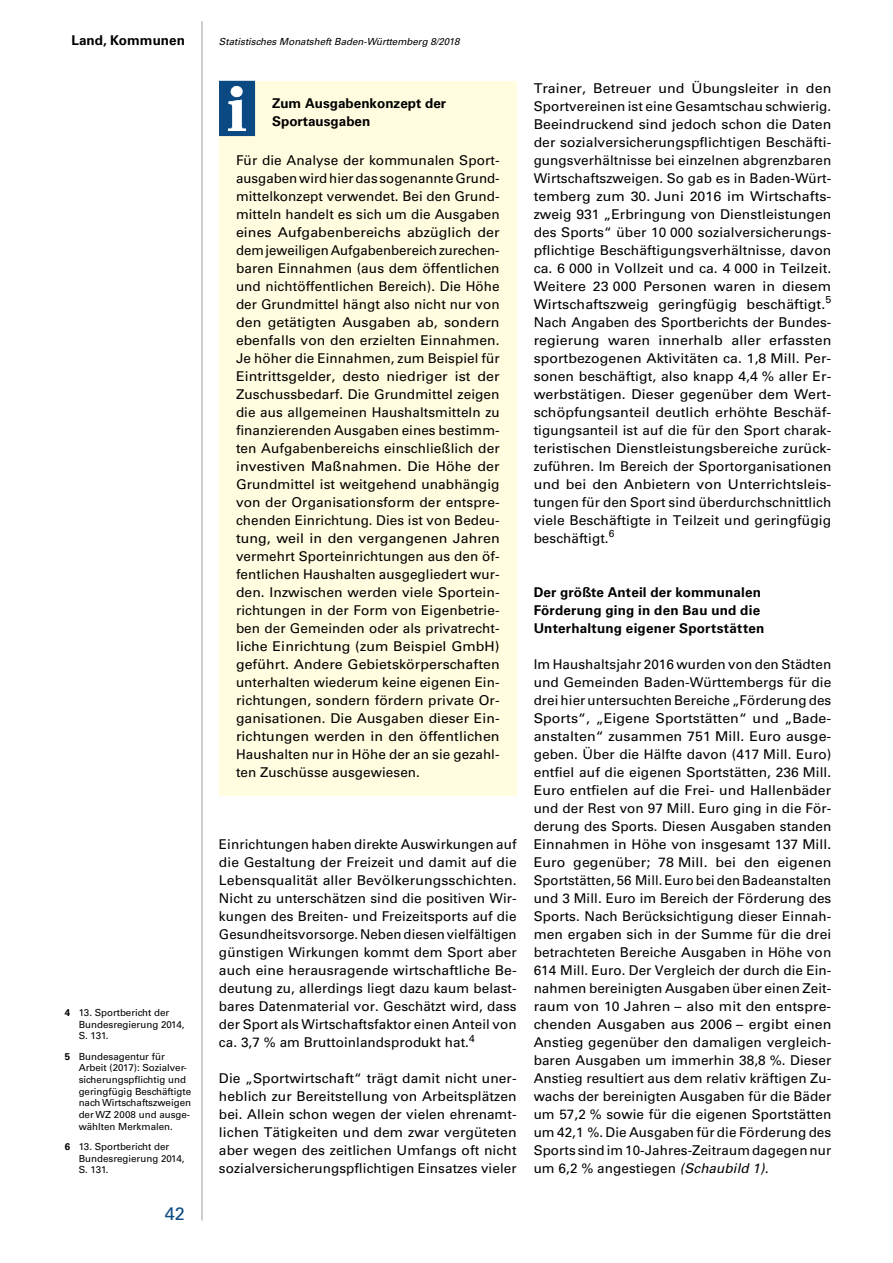
<style>
.page{position:relative;width:893px;height:1263px;background:#fff}
.page>*{position:absolute;margin:0;border:0;box-sizing:border-box;transform-origin:0 0}
.t1{font:18px "Univers";color:#0b4982}
.t2{font:13.5px/18px "Univers";letter-spacing:.005em;color:#000;text-align:justify}
.t3{font:13.5px/18px "Univers";letter-spacing:.005em;color:#000;text-align:justify;scale:1.05 1}
.t4{font:700 13.5px/18px "Univers";letter-spacing:.01em;color:#000}
.t5{font:9.75px/11.7px "Univers";color:#000}
.t6{font:italic 9.75px "Univers";color:#000}
.s1{font-weight:700}
.s2{font-style:italic}
</style>
<div class="page">
<hr style="left:202px;top:21px;width:1px;height:1199px;background:#9d9d9c">
<div style="left:219px;top:81px;width:298px;height:714px;background:#fffcdf"></div>
<div style="left:219px;top:81px;width:36px;height:55px;background:#0b4982"></div>
<img style="left:229px;top:86px;width:17px;height:44px">
<p class="t4" style="left:71px;top:31px;width:115px">Land, Kommunen</p>
<p class="t6" style="left:219px;top:35px;width:242px">Statistisches Monatsheft Baden-Württemberg 8/2018</p>
<p class="t5" style="left:79px;top:1007px;width:107px;text-indent:-14px"><span class="s1">4</span> 13. Sportbericht der<br>Bundesregierung 2014,<br>S. 131.</p>
<p class="t5" style="left:79px;top:1050px;width:114px;text-indent:-14px"><span class="s1">5</span> Bundesagentur für<br>Arbeit (2017): Sozialver&shy;sicherungspflichtig und geringfügig Beschäftigte nach Wirtschaftszweigen der WZ 2008 und ausge&shy;wählten Merkmalen.</p>
<p class="t5" style="left:79px;top:1141px;width:107px;text-indent:-14px"><span class="s1">6</span> 13. Sportbericht der<br>Bundesregierung 2014,<br>S. 131.</p>
<h1 class="t1" style="left:165px;top:1203px;width:22px">42</h1>
<p class="t4" style="left:272px;top:94px;width:176px">Zum Ausgabenkonzept der<br>Sportausgaben</p>
<p class="t2" style="left:236px;top:151px;width:265px">Für die Analyse der kommunalen Sport&shy;ausgaben wird hier das sogenannte Grund&shy;mittelkonzept verwendet. Bei den Grund&shy;mitteln handelt es sich um die Ausgaben eines Aufgabenbereichs abzüglich der dem jeweiligen Aufgabenbereich zurechen&shy;baren Einnahmen (aus dem öffentlichen und nichtöffentlichen Bereich). Die Höhe der Grundmittel hängt also nicht nur von den getätigten Ausgaben ab, sondern ebenfalls von den erzielten Einnahmen.<br>Je höher die Einnahmen, zum Beispiel für Eintrittsgelder, desto niedriger ist der Zuschussbedarf. Die Grundmittel zeigen die aus allgemeinen Haushaltsmitteln zu finanzierenden Ausgaben eines bestimm&shy;ten Aufgabenbereichs einschließlich der investiven Maßnahmen. Die Höhe der Grundmittel ist weitgehend unabhängig von der Organisationsform der entspre&shy;chenden Einrichtung. Dies ist von Bedeu&shy;tung, weil in den vergangenen Jahren vermehrt Sporteinrichtungen aus den öf&shy;fentlichen Haushalten ausgegliedert wur&shy;den. Inzwischen werden viele Sportein&shy;richtungen in der Form von Eigenbetrie&shy;ben der Gemeinden oder als privatrecht&shy;liche Einrichtung (zum Beispiel GmbH) geführt. Andere Gebietskörperschaften unterhalten wiederum keine eigenen Ein&shy;richtungen, sondern fördern private Or&shy;ganisationen. Die Ausgaben dieser Ein&shy;richtungen werden in den öffentlichen Haushalten nur in Höhe der an sie gezahl&shy;ten Zuschüsse ausgewiesen.</p>
<p class="t2" style="left:219px;top:835px;width:299px">Einrichtungen haben direkte Auswirkungen auf die Gestaltung der Freizeit und damit auf die Lebensqualität aller Bevölkerungsschichten.<br>Nicht zu unterschätzen sind die positiven Wir&shy;kungen des Breiten- und Freizeitsports auf die Gesundheitsvorsorge. Neben diesen vielfältigen günstigen Wirkungen kommt dem Sport aber auch eine herausragende wirtschaftliche Be&shy;deutung zu, allerdings liegt dazu kaum belast&shy;bares Datenmaterial vor. Geschätzt wird, dass der Sport als Wirtschaftsfaktor einen Anteil von ca. 3,7 % am Bruttoinlandsprodukt hat.<sup>4</sup></p>
<p class="t2" style="left:219px;top:1069px;width:299px">Die „Sportwirtschaft“ trägt damit nicht uner&shy;heblich zur Bereitstellung von Arbeitsplätzen bei. Allein schon wegen der vielen ehrenamt&shy;lichen Tätigkeiten und dem zwar vergüteten aber wegen des zeitlichen Umfangs oft nicht sozialversicherungspflichtigen Einsatzes vieler</p>
<p class="t3" style="left:534px;top:79px;width:285px">Trainer, Betreuer und Übungsleiter in den Sportvereinen ist eine Gesamtschau schwierig.<br>Beeindruckend sind jedoch schon die Daten der sozialversicherungspflichtigen Beschäfti&shy;gungsverhältnisse bei einzelnen abgrenzbaren Wirtschaftszweigen. So gab es in Baden-Würt&shy;temberg zum 30. Juni 2016 im Wirtschafts&shy;zweig 931 „Erbringung von Dienstleistungen des Sports“ über 10 000 sozialversicherungs&shy;pflichtige Beschäftigungsverhältnisse, davon ca. 6 000 in Vollzeit und ca. 4 000 in Teilzeit.<br>Weitere 23 000 Personen waren in diesem Wirtschaftszweig geringfügig beschäftigt.<sup>5<br></sup>Nach Angaben des Sportberichts der Bundes&shy;regierung waren innerhalb aller erfassten sportbezogenen Aktivitäten ca. 1,8 Mill. Per&shy;sonen beschäftigt, also knapp 4,4 % aller Er&shy;werbstätigen. Dieser gegenüber dem Wert&shy;schöpfungsanteil deutlich erhöhte Beschäf&shy;tigungsanteil ist auf die für den Sport charak&shy;teristischen Dienstleistungsbereiche zurück&shy;zuführen. Im Bereich der Sportorganisationen und bei den Anbietern von Unterrichtsleis&shy;tungen für den Sport sind überdurchschnittlich viele Beschäftigte in Teilzeit und geringfügig beschäftigt.<sup>6</sup></p>
<p class="t4" style="left:534px;top:583px;width:232px">Der größte Anteil der kommunalen<br>Förderung ging in den Bau und die<br>Unterhaltung eigener Sportstätten</p>
<p class="t2" style="left:534px;top:655px;width:299px">Im Haushaltsjahr 2016 wurden von den Städten und Gemeinden Baden-Württembergs für die drei hier untersuchten Bereiche „Förderung des Sports“, „Eigene Sportstätten“ und „Bade&shy;anstalten“ zusammen 751 Mill. Euro ausge&shy;geben. Über die Hälfte davon (417 Mill. Euro) entfiel auf die eigenen Sportstätten, 236 Mill.<br>Euro entfielen auf die Frei- und Hallenbäder und der Rest von 97 Mill. Euro ging in die För&shy;derung des Sports. Diesen Ausgaben standen Einnahmen in Höhe von insgesamt 137 Mill.<br>Euro gegenüber; 78 Mill. bei den eigenen Sportstätten, 56 Mill. Euro bei den Badeanstalten und 3 Mill. Euro im Bereich der Förderung des Sports. Nach Berücksichtigung dieser Einnah&shy;men ergaben sich in der Summe für die drei betrachteten Bereiche Ausgaben in Höhe von 614 Mill. Euro. Der Vergleich der durch die Ein&shy;nahmen bereinigten Ausgaben über einen Zeit&shy;raum von 10 Jahren – also mit den entspre&shy;chenden Ausgaben aus 2006 – ergibt einen Anstieg gegenüber den damaligen vergleich&shy;baren Ausgaben um immerhin 38,8 %. Dieser Anstieg resultiert aus dem relativ kräftigen Zu&shy;wachs der bereinigten Ausgaben für die Bäder um 57,2 % sowie für die eigenen Sportstätten um 42,1 %. Die Ausgaben für die Förderung des Sports sind im 10-Jahres-Zeitraum dagegen nur um 6,2 % angestiegen <span class="s2">(Schaubild 1).</span></p>
</div>
